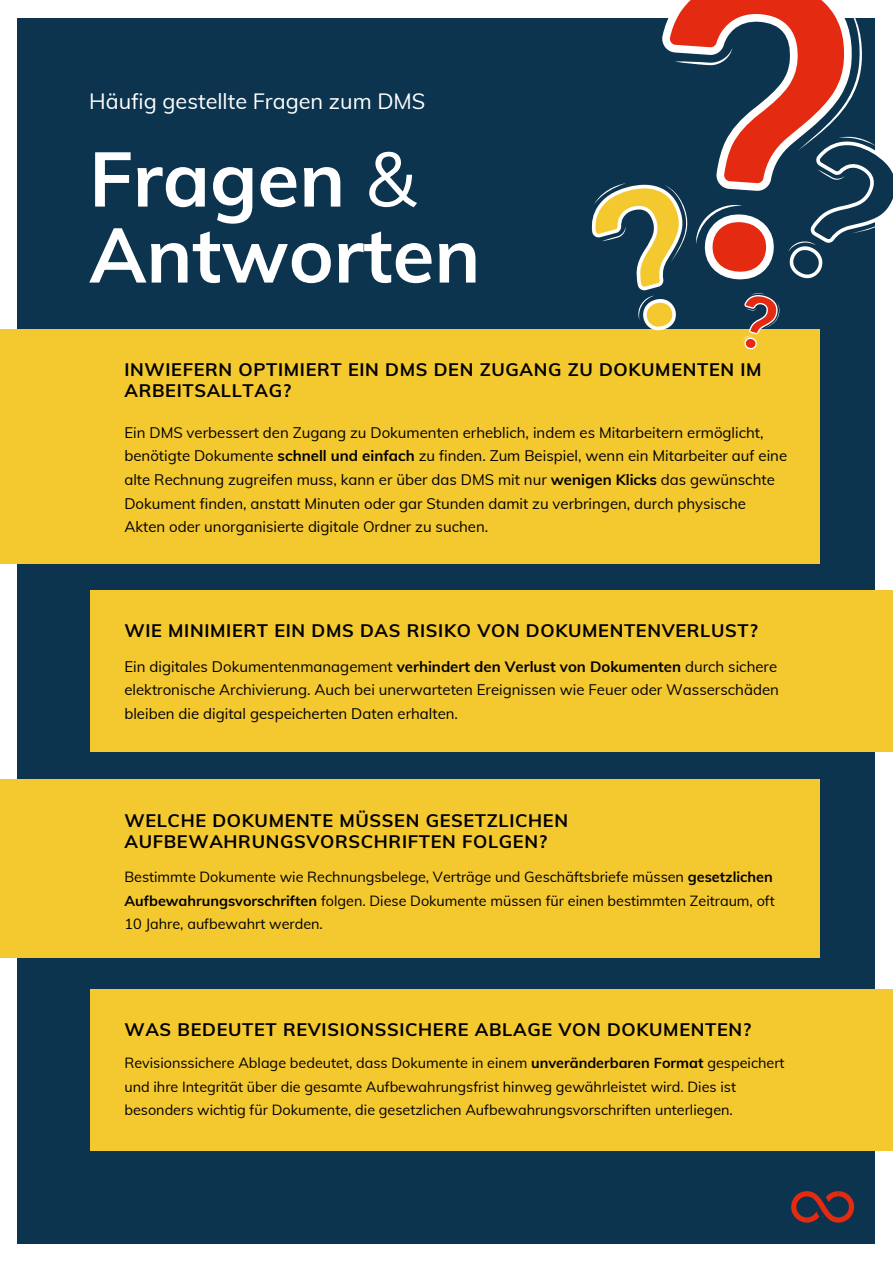
<style>
.page{position:relative;width:893px;height:1264px;background:#fff}
.page>*{position:absolute;margin:0;border:0;box-sizing:border-box;transform-origin:0 0}
.t1{font:700 76.2px/75.9px "Muli";color:#fff}
.t2{font:21.6px "Muli";color:#fff}
.t3{font:700 18.15px/21.3px "Muli";letter-spacing:.035em;color:#000}
.t4{font:15px/23.5px "Muli";color:#000;text-align:justify}
.t5{font:14.4px/23.5px "Muli";color:#000}
.s1{font-weight:400}
.s2{font-weight:700}
</style>
<div class="page">
<div style="left:18px;top:19px;width:856px;height:1224px;background:#0c344e"></div>
<svg style="left:791px;top:1191px;width:63px;height:31px"></svg>
<div style="left:90px;top:590px;width:802px;height:162px;background:#f4c82f"></div>
<div style="left:0;top:779px;width:819px;height:178px;background:#f4c82f"></div>
<div style="left:90px;top:988px;width:802px;height:162px;background:#f4c82f"></div>
<div style="left:0;top:329px;width:819px;height:234px;background:#f4c82f"></div>
<svg style="left:586px;top:0;width:306px;height:350px"></svg>
<p class="t2" style="left:89px;top:87px;width:337px">Häufig gestellte Fragen zum DMS</p>
<p class="t1" style="left:89px;top:140px;width:392px">Fragen <span class="s1">&amp;<br></span>Antworten</p>
<p class="t3" style="left:124px;top:358px;width:638px">INWIEFERN OPTIMIERT EIN DMS DEN ZUGANG ZU DOKUMENTEN IM<br>ARBEITSALLTAG?</p>
<p class="t4" style="left:124px;top:420px;width:664px;text-align:left">Ein DMS verbessert den Zugang zu Dokumenten erheblich, indem es Mitarbeitern ermöglicht, benötigte Dokumente <span class="s2">schnell und einfach</span> zu finden. Zum Beispiel, wenn ein Mitarbeiter auf eine alte Rechnung zugreifen muss, kann er über das DMS mit nur <span class="s2">wenigen Klicks</span> das gewünschte Dokument finden, anstatt Minuten oder gar Stunden damit zu verbringen, durch physische Akten oder unorganisierte digitale Ordner zu suchen.</p>
<p class="t3" style="left:124px;top:619px;width:634px">WIE MINIMIERT EIN DMS DAS RISIKO VON DOKUMENTENVERLUST?</p>
<p class="t4" style="left:124px;top:654px;width:656px">Ein digitales Dokumentenmanagement <span class="s2">verhindert den Verlust von Dokumenten</span> durch sichere elektronische Archivierung. Auch bei unerwarteten Ereignissen wie Feuer oder Wasserschäden bleiben die digital gespeicherten Daten erhalten.</p>
<p class="t3" style="left:124px;top:809px;width:445px">WELCHE DOKUMENTE MÜSSEN GESETZLICHEN<br>AUFBEWAHRUNGSVORSCHRIFTEN FOLGEN?</p>
<p class="t5" style="left:124px;top:864px;width:652px">Bestimmte Dokumente wie Rechnungsbelege, Verträge und Geschäftsbriefe müssen <span class="s2">gesetzlichen<br>Aufbewahrungsvorschriften</span> folgen. Diese Dokumente müssen für einen bestimmten Zeitraum, oft<br>10 Jahre, aufbewahrt werden.</p>
<p class="t3" style="left:124px;top:1018px;width:628px">WAS BEDEUTET REVISIONSSICHERE ABLAGE VON DOKUMENTEN?</p>
<p class="t5" style="left:124px;top:1050px;width:661px">Revisionssichere Ablage bedeutet, dass Dokumente in einem <span class="s2">unveränderbaren Format</span> gespeichert und ihre Integrität über die gesamte Aufbewahrungsfrist hinweg gewährleistet wird. Dies ist besonders wichtig für Dokumente, die gesetzlichen Aufbewahrungsvorschriften unterliegen.</p>
</div>
